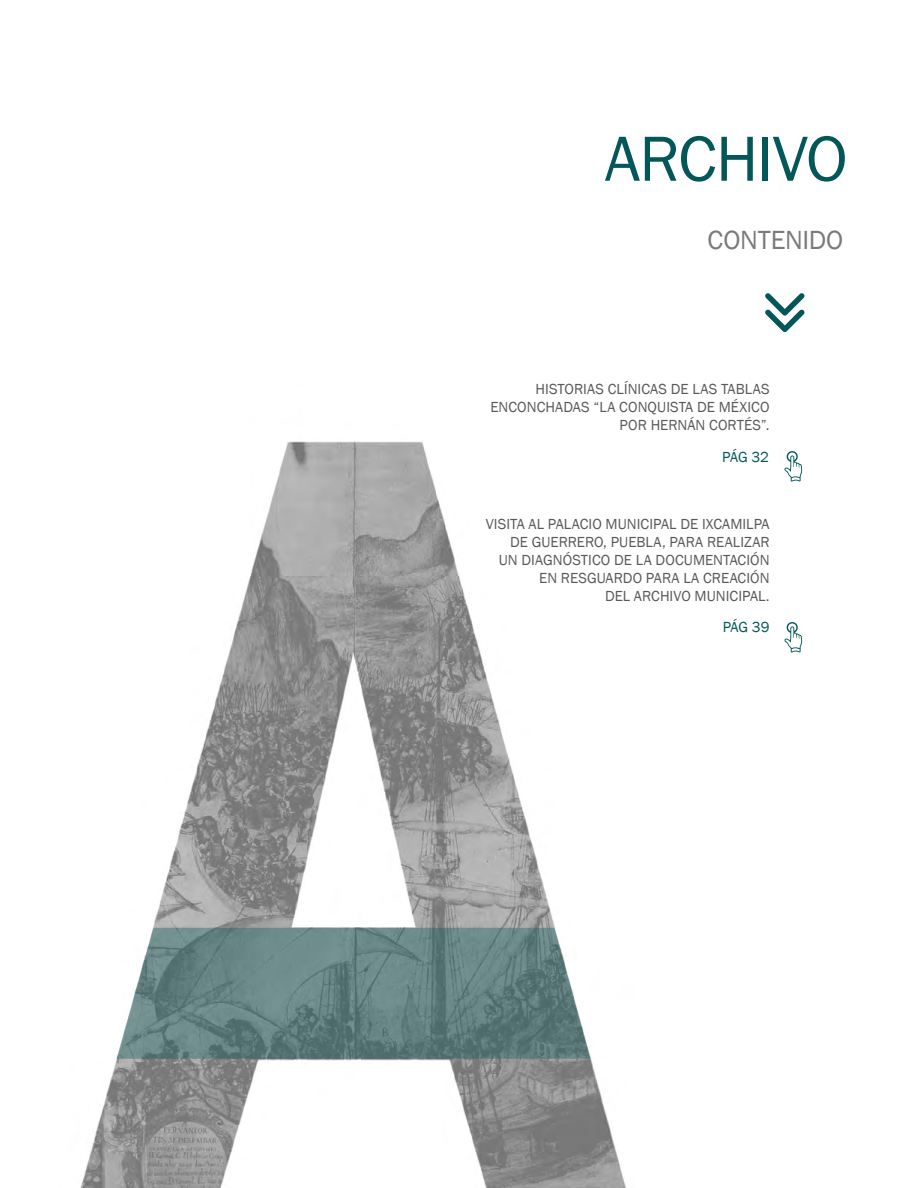
<style>
.page{position:relative;width:918px;height:1188px;background:#fff}
.page>*{position:absolute;margin:0;border:0;box-sizing:border-box;transform-origin:0 0}
.t1{font:66px "Franklin Gothic";letter-spacing:-.015em;color:#045759}
.t2{font:27px "Franklin Gothic";letter-spacing:-.005em;color:#797a7d}
.t3{font:15px/18px "Franklin Gothic";letter-spacing:.005em;color:#58595b;text-align:right}
.t4{font:15px "Franklin Gothic";letter-spacing:-.01em;color:#045759}
</style>
<div class="page">
<img style="left:80px;top:294px;width:725px;height:894px">
<svg style="left:765px;top:293px;width:39px;height:39px"></svg>
<svg style="left:117px;top:928px;width:474px;height:131px;background:#6f8a8b"></svg>
<svg style="left:784px;top:451px;width:18px;height:31px"></svg>
<svg style="left:784px;top:622px;width:18px;height:31px"></svg>
<div style="left:787px;top:1074px;width:86px;height:74px;background:#fff"></div>
<h1 class="t1" style="left:605px;top:118px;width:244px">ARCHIVO</h1>
<h2 class="t2" style="left:708px;top:223px;width:137px">CONTENIDO</h2>
<p class="t3" style="left:490px;top:380px;width:281px">HISTORIAS CLÍNICAS DE LAS TABLAS<br>ENCONCHADAS “LA CONQUISTA DE MÉXICO<br>POR HERNÁN CORTÉS”.</p>
<p class="t4" style="left:722px;top:447px;width:48px">PÁG 32</p>
<p class="t3" style="left:486px;top:516px;width:285px">VISITA AL PALACIO MUNICIPAL DE IXCAMILPA DE GUERRERO, PUEBLA, PARA REALIZAR<br>UN DIAGNÓSTICO DE LA DOCUMENTACIÓN EN RESGUARDO PARA LA CREACIÓN<br>DEL ARCHIVO MUNICIPAL.</p>
<p class="t4" style="left:723px;top:618px;width:48px">PÁG 39</p>
</div>
